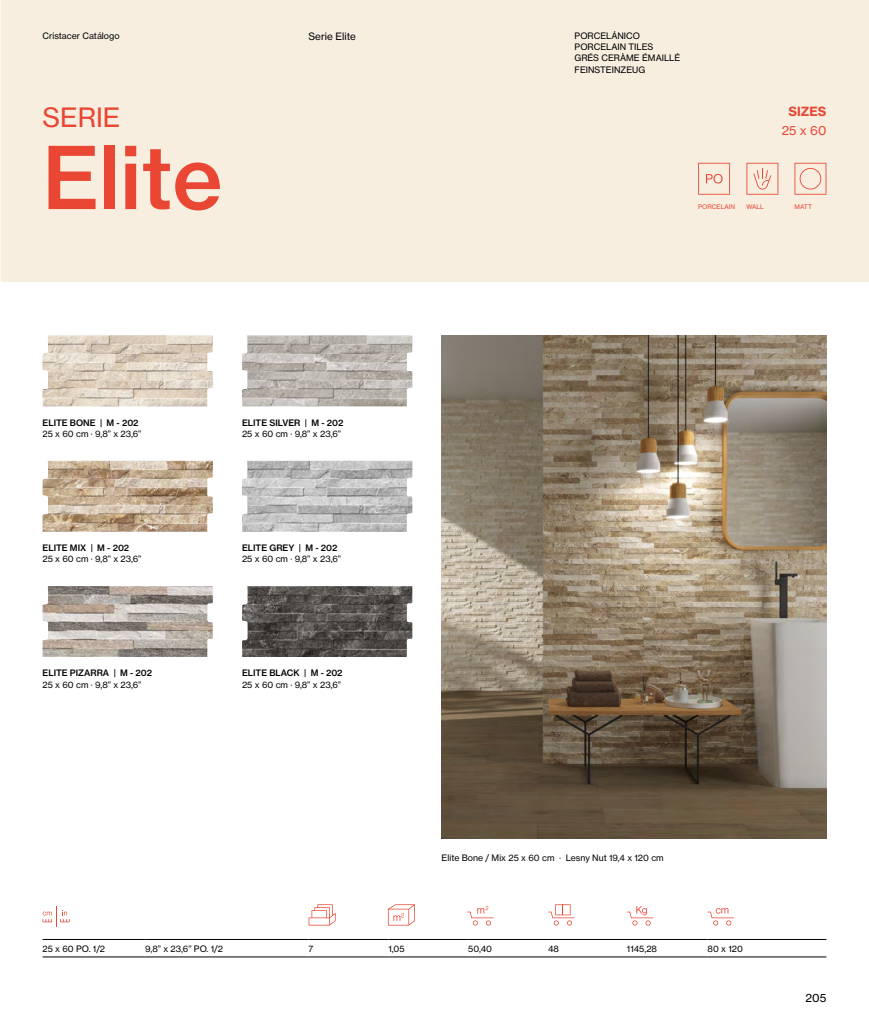
<style>
.page{position:relative;width:869px;height:1028px;background:#fff}
.page>*{position:absolute;margin:0;border:0;box-sizing:border-box;transform-origin:0 0}
.t1{font:85px "N Haas Grotesk TX Pro 65 Md";color:#e94734}
.t2{font:26.25px "N Haas Grotesk TX Pro 55 Rg";color:#e94734}
.t3{font:12.5px "N Haas Grotesk TX Pro 75 Bd";color:#e94734}
.t4{font:12.5px "N Haas Grotesk TX Pro 55 Rg";color:#e94734}
.t5{font:11.25px "N Haas Grotesk TX Pro 55 Rg";color:#000}
.t6{font:10px "N Haas Grotesk TX Pro 55 Rg";color:#000}
.t7{font:8.75px/11.2px "N Haas Grotesk TX Pro 55 Rg";color:#000}
.t8{font:8.75px "N Haas Grotesk TX Pro 65 Md";color:#000}
.t9{font:6.25px "N Haas Grotesk TX Pro 55 Rg";color:#e94734}
</style>
<div class="page">
<div style="left:2px;top:0;width:866px;height:281px;background:#f7eee0"></div>
<img style="left:441px;top:335px;width:385px;height:504px">
<svg style="left:794px;top:163px;width:32px;height:32px"></svg>
<svg style="left:698px;top:163px;width:31px;height:32px"></svg>
<svg style="left:746px;top:163px;width:32px;height:32px"></svg>
<hr style="left:43px;top:939px;width:102px;height:1px;background:#000">
<hr style="left:145px;top:939px;width:163px;height:1px;background:#000">
<hr style="left:308px;top:939px;width:80px;height:1px;background:#000">
<hr style="left:388px;top:939px;width:80px;height:1px;background:#000">
<hr style="left:468px;top:939px;width:80px;height:1px;background:#000">
<hr style="left:548px;top:939px;width:78px;height:1px;background:#000">
<hr style="left:626px;top:939px;width:81px;height:1px;background:#000">
<hr style="left:707px;top:939px;width:119px;height:1px;background:#000">
<hr style="left:43px;top:956px;width:102px;height:1px;background:#000">
<hr style="left:145px;top:956px;width:163px;height:1px;background:#000">
<hr style="left:308px;top:956px;width:80px;height:1px;background:#000">
<hr style="left:388px;top:956px;width:80px;height:1px;background:#000">
<hr style="left:468px;top:956px;width:80px;height:1px;background:#000">
<hr style="left:548px;top:956px;width:78px;height:1px;background:#000">
<hr style="left:626px;top:956px;width:81px;height:1px;background:#000">
<hr style="left:707px;top:956px;width:119px;height:1px;background:#000">
<svg style="left:43px;top:906px;width:27px;height:20px"></svg>
<svg style="left:308px;top:904px;width:27px;height:21px"></svg>
<svg style="left:388px;top:904px;width:27px;height:21px"></svg>
<svg style="left:467px;top:906px;width:26px;height:19px"></svg>
<svg style="left:548px;top:904px;width:26px;height:21px"></svg>
<svg style="left:627px;top:906px;width:26px;height:19px"></svg>
<svg style="left:707px;top:908px;width:26px;height:17px"></svg>
<img style="left:43px;top:335px;width:170px;height:71px">
<img style="left:242px;top:335px;width:170px;height:71px">
<img style="left:43px;top:461px;width:170px;height:70px">
<img style="left:242px;top:461px;width:170px;height:70px">
<img style="left:43px;top:586px;width:170px;height:71px">
<img style="left:242px;top:586px;width:170px;height:71px">
<p class="t7" style="left:43px;top:30px;width:78px">Cristacer Catálogo</p>
<p class="t6" style="left:308px;top:30px;width:49px">Serie Elite</p>
<p class="t7" style="left:574px;top:30px;width:107px">PORCELÁNICO<br>PORCELAIN TILES<br>GRÉS CERÀME ÉMAILLÉ<br>FEINSTEINZEUG</p>
<h2 class="t2" style="left:43px;top:101px;width:79px">SERIE</h2>
<h1 class="t1" style="left:43px;top:125px;width:181px">Elite</h1>
<h3 class="t3" style="left:788px;top:104px;width:39px">SIZES</h3>
<h3 class="t4" style="left:781px;top:123px;width:46px">25 x 60</h3>
<p class="t9" style="left:697px;top:203px;width:38px">PORCELAIN</p>
<p class="t9" style="left:746px;top:203px;width:19px">WALL</p>
<p class="t9" style="left:794px;top:203px;width:19px">MATT</p>
<p class="t8" style="left:43px;top:417px;width:97px">ELITE BONE | M - 202</p>
<p class="t7" style="left:43px;top:428px;width:100px">25 x 60 cm · 9,8” x 23,6”</p>
<p class="t8" style="left:242px;top:417px;width:103px">ELITE SILVER | M - 202</p>
<p class="t7" style="left:242px;top:428px;width:100px">25 x 60 cm · 9,8” x 23,6”</p>
<p class="t8" style="left:43px;top:542px;width:88px">ELITE MIX | M - 202</p>
<p class="t7" style="left:43px;top:553px;width:100px">25 x 60 cm · 9,8” x 23,6”</p>
<p class="t8" style="left:242px;top:542px;width:97px">ELITE GREY | M - 202</p>
<p class="t7" style="left:242px;top:553px;width:100px">25 x 60 cm · 9,8” x 23,6”</p>
<p class="t8" style="left:43px;top:667px;width:111px">ELITE PIZARRA | M - 202</p>
<p class="t7" style="left:43px;top:678px;width:100px">25 x 60 cm · 9,8” x 23,6”</p>
<p class="t8" style="left:242px;top:667px;width:102px">ELITE BLACK | M - 202</p>
<p class="t7" style="left:242px;top:678px;width:100px">25 x 60 cm · 9,8” x 23,6”</p>
<p class="t7" style="left:441px;top:852px;width:223px">Elite Bone / Mix 25 x 60 cm · Lesny Nut 19,4 x 120 cm</p>
<p class="t7" style="left:43px;top:942px;width:64px">25 x 60 PO. 1/2</p>
<p class="t7" style="left:145px;top:942px;width:79px">9,8” x 23,6” PO. 1/2</p>
<p class="t7" style="left:308px;top:942px;width:6px">7</p>
<p class="t7" style="left:388px;top:942px;width:18px">1,05</p>
<p class="t7" style="left:468px;top:942px;width:25px">50,40</p>
<p class="t7" style="left:548px;top:942px;width:12px">48</p>
<p class="t7" style="left:626px;top:942px;width:32px">1145,28</p>
<p class="t7" style="left:707px;top:942px;width:37px">80 x 120</p>
<p class="t5" style="left:805px;top:990px;width:22px">205</p>
</div>
